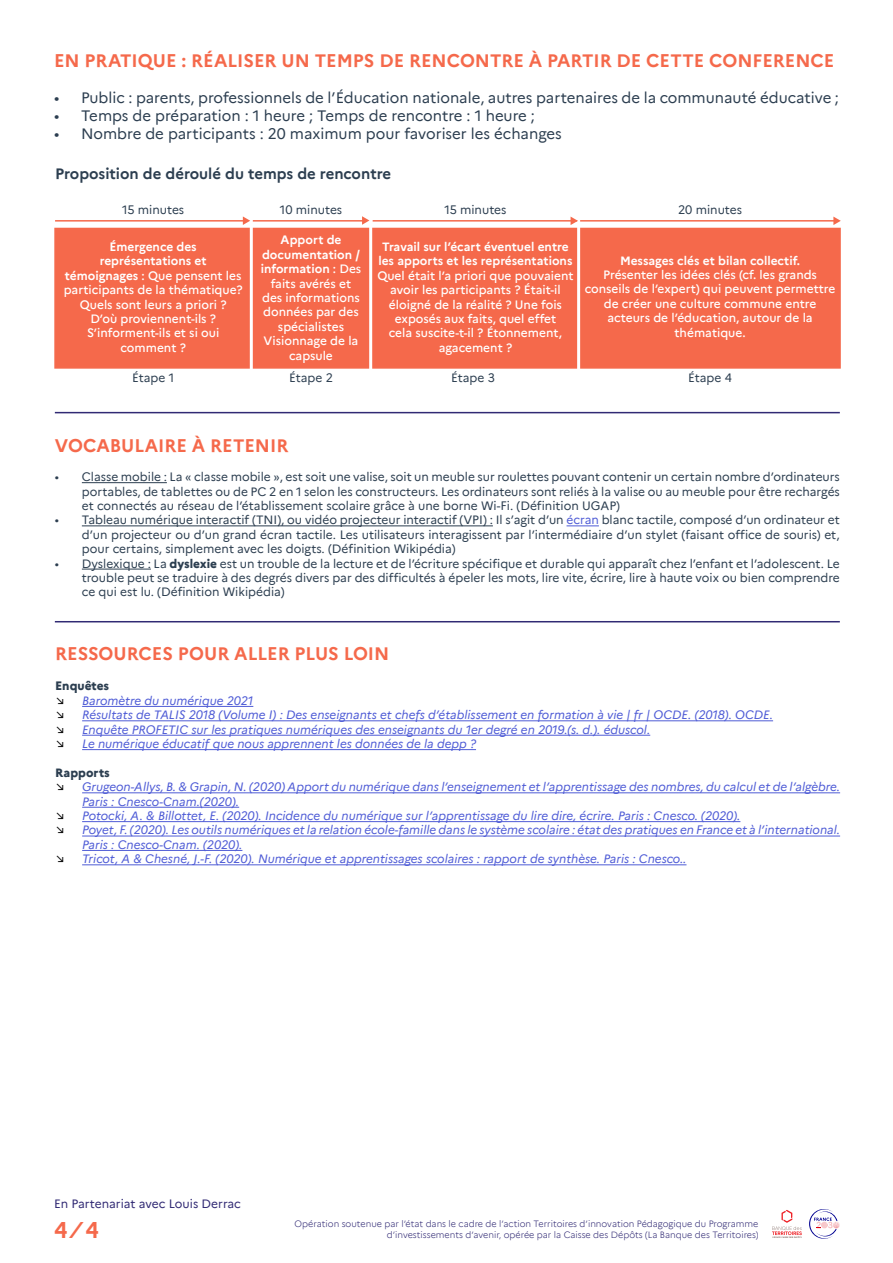
<style>
.page{position:relative;width:893px;height:1263px;background:#fff}
.page>*{position:absolute;margin:0;border:0;box-sizing:border-box;transform-origin:0 0}
.t1{font:700 22.5px "Marianne";color:#f5694b}
.t2{font:700 18px "Marianne";color:#f5694b}
.t3{font:15px "Marianne";color:#2c3e50}
.t4{font:700 15px "Marianne";color:#2c3e50}
.t5{font:12px/14.4px "Marianne";color:#2c3e50;text-align:justify}
.t6{font:italic 12px/14.4px "Marianne";color:#4f5cd6}
.t7{font:500 12px/14.4px "Marianne";color:#fff;text-align:center}
.t8{font:700 12px "Marianne";color:#fff}
.t9{font:12px "Marianne";color:#312a74}
.t10{font:800 12px "Marianne";color:#2c3e50}
.t11{font:12px "Marianne";color:#000}
.t12{font:300 9px "Marianne";color:#312a74}
.s1{font-weight:700}
.s2{color:#4f5cd6}
.s3{font-weight:800}
</style>
<div class="page">
<div style="left:54px;top:228px;width:787px;height:141px;background:#f5694b;border:2px solid #f5694b"></div>
<hr style="left:55px;top:220px;width:193px;height:2px;background:#f5694b">
<hr style="left:251px;top:220px;width:114px;height:2px;background:#f5694b">
<hr style="left:373px;top:220px;width:201px;height:2px;background:#f5694b">
<hr style="left:574px;top:220px;width:264px;height:2px;background:#f5694b">
<hr style="left:250px;top:219px;width:3px;height:153px;background:#fff">
<hr style="left:369px;top:219px;width:3px;height:153px;background:#fff">
<hr style="left:577px;top:207px;width:3px;height:165px;background:#fff">
<svg style="left:243px;top:216px;width:7px;height:9px"></svg>
<svg style="left:362px;top:216px;width:7px;height:9px"></svg>
<svg style="left:571px;top:217px;width:7px;height:8px"></svg>
<svg style="left:833px;top:217px;width:8px;height:8px"></svg>
<hr style="left:55px;top:412px;width:785px;height:1px;background:#312a74">
<hr style="left:82px;top:482px;width:85px;height:1px;background:#2c3e50">
<hr style="left:82px;top:525px;width:411px;height:1px;background:#2c3e50">
<hr style="left:566px;top:525px;width:33px;height:1px;background:#4f5cd6">
<hr style="left:82px;top:569px;width:69px;height:1px;background:#2c3e50">
<svg style="left:772px;top:1210px;width:30px;height:28px"></svg>
<svg style="left:809px;top:1209px;width:30px;height:30px"></svg>
<hr style="left:82px;top:706px;width:171px;height:1px;background:#4f5cd6">
<hr style="left:82px;top:720px;width:691px;height:1px;background:#4f5cd6">
<hr style="left:82px;top:735px;width:568px;height:1px;background:#4f5cd6">
<hr style="left:82px;top:749px;width:394px;height:1px;background:#4f5cd6">
<hr style="left:82px;top:792px;width:758px;height:1px;background:#4f5cd6">
<hr style="left:82px;top:807px;width:157px;height:1px;background:#4f5cd6">
<hr style="left:82px;top:821px;width:658px;height:1px;background:#4f5cd6">
<hr style="left:82px;top:835px;width:758px;height:1px;background:#4f5cd6">
<hr style="left:82px;top:850px;width:160px;height:1px;background:#4f5cd6">
<hr style="left:82px;top:864px;width:604px;height:1px;background:#4f5cd6">
<hr style="left:55px;top:621px;width:785px;height:1px;background:#312a74">
<p class="t2" style="left:54px;top:46px;width:782px">EN PRATIQUE : RÉALISER UN TEMPS DE RENCONTRE À PARTIR DE CETTE CONFERENCE</p>
<p class="t3" style="left:54px;top:86px;width:786px">• Public : parents, professionnels de l’Éducation nationale, autres partenaires de la communauté éducative ;</p>
<p class="t3" style="left:54px;top:104px;width:482px">• Temps de préparation : 1 heure ; Temps de rencontre : 1 heure ;</p>
<p class="t3" style="left:54px;top:122px;width:509px">• Nombre de participants : 20 maximum pour favoriser les échanges</p>
<p class="t4" style="left:55px;top:162px;width:338px">Proposition de déroulé du temps de rencontre</p>
<p class="t5" style="left:122px;top:202px;width:64px">15 minutes</p>
<p class="t5" style="left:280px;top:202px;width:64px">10 minutes</p>
<p class="t5" style="left:444px;top:202px;width:64px">15 minutes</p>
<p class="t5" style="left:678px;top:202px;width:66px">20 minutes</p>
<p class="t7" style="left:64px;top:239px;width:180px"><span class="s1">Émergence des représentations et témoignages</span> : Que pensent les participants de la thématique?</p>
<p class="t7" style="left:80px;top:296px;width:148px">Quels sont leurs a priori ?</p>
<p class="t7" style="left:87px;top:311px;width:134px">D’où proviennent-ils ?<br>S’informent-ils et si oui comment ?</p>
<p class="t7" style="left:261px;top:232px;width:102px"><span class="s1">Apport de documentation / information</span> : Des faits avérés et des informations données par des spécialistes</p>
<p class="t7" style="left:264px;top:333px;width:96px">Visionnage de la capsule</p>
<p class="t7" style="left:377px;top:239px;width:198px"><span class="s1">Travail sur l’écart éventuel entre les apports et les représentations<br></span>Quel était l’a priori que pouvaient avoir les participants ? Était-il éloigné de la réalité ? Une fois exposés aux faits, quel effet<br>cela suscite-t-il ? Étonnement, agacement ?</p>
<p class="t8" style="left:620px;top:251px;width:182px">Messages clés et bilan collectif.</p>
<p class="t7" style="left:585px;top:267px;width:252px">Présenter les idées clés (cf. les grands conseils de l’expert) qui peuvent permettre de créer une culture commune entre acteurs de l’éducation, autour de la thématique.</p>
<p class="t5" style="left:132px;top:370px;width:44px">Étape 1</p>
<p class="t5" style="left:289px;top:370px;width:45px">Étape 2</p>
<p class="t5" style="left:451px;top:370px;width:45px">Étape 3</p>
<p class="t5" style="left:688px;top:370px;width:45px">Étape 4</p>
<p class="t2" style="left:55px;top:432px;width:235px">VOCABULAIRE À RETENIR</p>
<p class="t5" style="left:82px;top:469px;width:760px;text-indent:-27px">• Classe mobile : La « classe mobile », est soit une valise, soit un meuble sur roulettes pouvant contenir un certain nombre d’ordinateurs portables, de tablettes ou de PC 2 en 1 selon les constructeurs. Les ordinateurs sont reliés à la valise ou au meuble pour être rechargés et connectés au réseau de l’établissement scolaire grâce à une borne Wi-Fi. (Définition UGAP)</p>
<p class="t5" style="left:82px;top:512px;width:759px;text-indent:-27px">• Tableau numérique interactif (TNI), ou vidéo projecteur interactif (VPI) : Il s’agit d’un <span class="s2">écran</span> blanc tactile, composé d’un ordinateur et d’un projecteur ou d’un grand écran tactile. Les utilisateurs interagissent par l’intermédiaire d’un stylet (faisant office de souris) et, pour certains, simplement avec les doigts. (Définition Wikipédia)</p>
<p class="t5" style="left:82px;top:555px;width:759px;text-indent:-27px">• Dyslexique : La <span class="s3">dyslexie</span> est un trouble de la lecture et de l’écriture spécifique et durable qui apparaît chez l’enfant et l’adolescent. Le trouble peut se traduire à des degrés divers par des difficultés à épeler les mots, lire vite, écrire, lire à haute voix ou bien comprendre ce qui est lu. (Définition Wikipédia)</p>
<p class="t2" style="left:55px;top:639px;width:336px">RESSOURCES POUR ALLER PLUS LOIN</p>
<p class="t10" style="left:55px;top:677px;width:55px">Enquêtes</p>
<p class="t11" style="left:55px;top:691px;width:11px">↘</p>
<p class="t6" style="left:82px;top:692px;width:173px">Baromètre du numérique 2021</p>
<p class="t11" style="left:55px;top:706px;width:11px">↘</p>
<p class="t6" style="left:82px;top:707px;width:692px">Résultats de TALIS 2018 (Volume I) : Des enseignants et chefs d’établissement en formation à vie | fr | OCDE. (2018). OCDE.</p>
<p class="t11" style="left:55px;top:720px;width:11px">↘</p>
<p class="t6" style="left:82px;top:721px;width:570px">Enquête PROFETIC sur les pratiques numériques des enseignants du 1er degré en 2019.(s. d.). éduscol.</p>
<p class="t11" style="left:55px;top:734px;width:11px">↘</p>
<p class="t6" style="left:82px;top:735px;width:395px">Le numérique éducatif que nous apprennent les données de la depp ?</p>
<p class="t10" style="left:55px;top:763px;width:56px">Rapports</p>
<p class="t11" style="left:55px;top:778px;width:11px">↘</p>
<p class="t6" style="left:82px;top:779px;width:759px">Grugeon-Allys, B. &amp; Grapin, N. (2020) Apport du numérique dans l’enseignement et l’apprentissage des nombres, du calcul et de l’algèbre.<br>Paris : Cnesco-Cnam.(2020).</p>
<p class="t11" style="left:55px;top:806px;width:11px">↘</p>
<p class="t6" style="left:82px;top:807px;width:660px">Potocki, A. &amp; Billottet, E. (2020). Incidence du numérique sur l’apprentissage du lire dire, écrire. Paris : Cnesco. (2020).</p>
<p class="t11" style="left:55px;top:821px;width:11px">↘</p>
<p class="t6" style="left:82px;top:822px;width:759px">Poyet, F. (2020). Les outils numériques et la relation école-famille dans le système scolaire : état des pratiques en France et à l’international.<br>Paris : Cnesco-Cnam. (2020).</p>
<p class="t11" style="left:55px;top:850px;width:11px">↘</p>
<p class="t6" style="left:82px;top:851px;width:606px">Tricot, A &amp; Chesné, J.-F. (2020). Numérique et apprentissages scolaires : rapport de synthèse. Paris : Cnesco..</p>
<p class="t9" style="left:54px;top:1195px;width:188px">En Partenariat avec Louis Derrac</p>
<p class="t1" style="left:54px;top:1212px;width:47px">4 ⁄ 4</p>
<p class="t12" style="left:295px;top:1217px;width:465px">Opération soutenue par l’état dans le cadre de l’action Territoires d’innovation Pédagogique du Programme</p>
<p class="t12" style="left:387px;top:1228px;width:373px">d’investissements d’avenir, opérée par la Caisse des Dépôts (La Banque des Territoires)</p>
</div>
